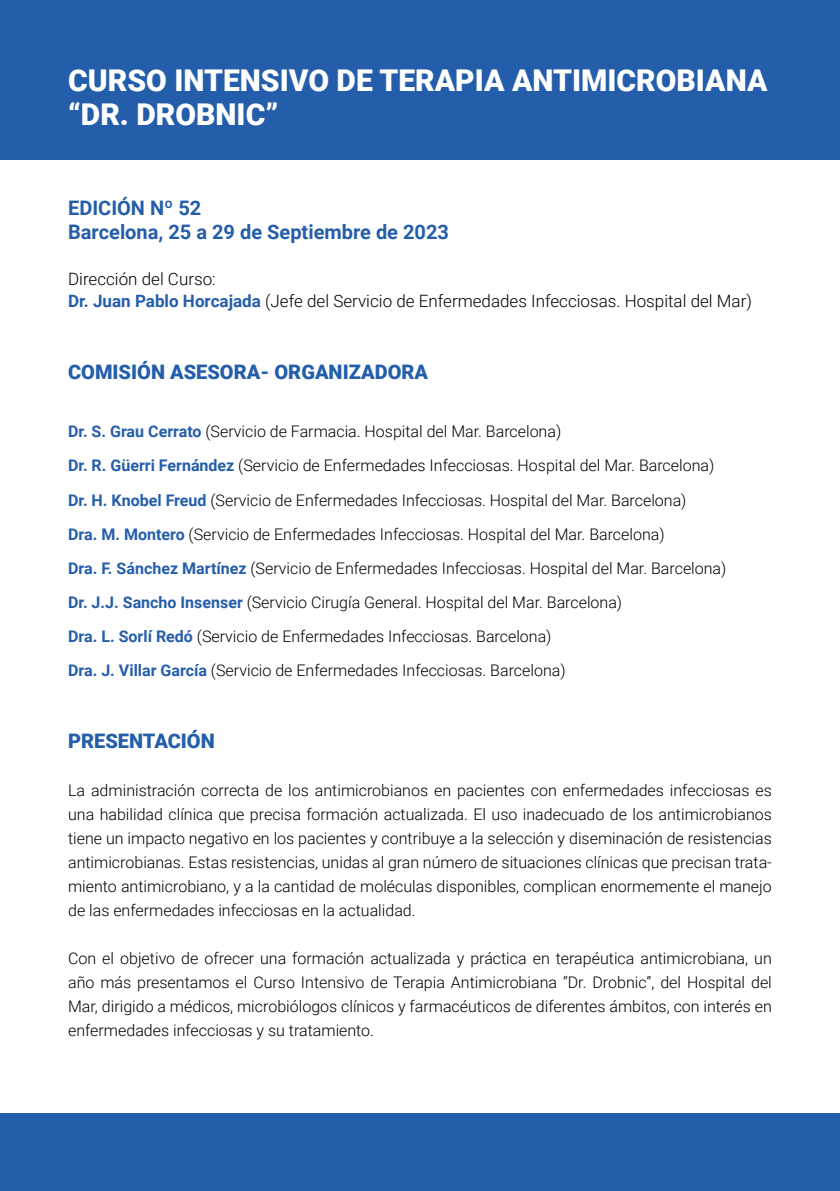
<style>
.page{position:relative;width:840px;height:1191px;background:#fff}
.page>*{position:absolute;margin:0;border:0;box-sizing:border-box;transform-origin:0 0}
.t1{font:900 30px/34px "Roboto";color:#fff}
.t2{font:700 20px/24px "Roboto";color:#245eaa}
.t3{font:900 20px "Roboto";color:#245eaa}
.t4{font:300 17px/22px "Roboto";color:#000}
.t5{font:300 16px/24px "Roboto";color:#000;text-align:justify}
.s1{font-weight:700;color:#245eaa}
</style>
<div class="page">
<div style="left:0;top:1113px;width:839px;height:78px;background:#245eaa"></div>
<div style="left:0;top:0;width:839px;height:160px;background:#245eaa"></div>
<h1 class="t1" style="left:68px;top:62px;width:700px">CURSO INTENSIVO DE TERAPIA ANTIMICROBIANA “DR. DROBNIC”</h1>
<p class="t2" style="left:68px;top:195px;width:382px">EDICIÓN Nº 52<br>Barcelona, 25 a 29 de Septiembre de 2023</p>
<p class="t4" style="left:68px;top:268px;width:685px">Dirección del Curso:<br><span class="s1">Dr. Juan Pablo Horcajada</span> (Jefe del Servicio de Enfermedades Infecciosas. Hospital del Mar)</p>
<p class="t3" style="left:68px;top:358px;width:361px">COMISIÓN ASESORA- ORGANIZADORA</p>
<p class="t5" style="left:68px;top:414px;width:659px;line-height:34px;text-align:left"><span class="s1">Dr. S. Grau Cerrato</span> (Servicio de Farmacia. Hospital del Mar. Barcelona)<br><span class="s1">Dr. R. Güerri Fernández</span> (Servicio de Enfermedades Infecciosas. Hospital del Mar. Barcelona)<br><span class="s1">Dr. H. Knobel Freud</span> (Servicio de Enfermedades Infecciosas. Hospital del Mar. Barcelona)<br><span class="s1">Dra. M. Montero</span> (Servicio de Enfermedades Infecciosas. Hospital del Mar. Barcelona)<br><span class="s1">Dra. F. Sánchez Martínez</span> (Servicio de Enfermedades Infecciosas. Hospital del Mar. Barcelona)<br><span class="s1">Dr. J.J. Sancho Insenser</span> (Servicio Cirugía General. Hospital del Mar. Barcelona)<br><span class="s1">Dra. L. Sorlí Redó</span> (Servicio de Enfermedades Infecciosas. Barcelona)<br><span class="s1">Dra. J. Villar García</span> (Servicio de Enfermedades Infecciosas. Barcelona)</p>
<p class="t3" style="left:68px;top:726px;width:148px">PRESENTACIÓN</p>
<p class="t5" style="left:68px;top:777px;width:704px">La administración correcta de los antimicrobianos en pacientes con enfermedades infecciosas es una habilidad clínica que precisa formación actualizada. El uso inadecuado de los antimicrobianos tiene un impacto negativo en los pacientes y contribuye a la selección y diseminación de resistencias antimicrobianas. Estas resistencias, unidas al gran número de situaciones clínicas que precisan trata&shy;miento antimicrobiano, y a la cantidad de moléculas disponibles, complican enormemente el manejo de las enfermedades infecciosas en la actualidad.</p>
<p class="t5" style="left:68px;top:945px;width:705px">Con el objetivo de ofrecer una formación actualizada y práctica en terapéutica antimicrobiana, un año más presentamos el Curso Intensivo de Terapia Antimicrobiana “Dr. Drobnic”, del Hospital del Mar, dirigido a médicos, microbiólogos clínicos y farmacéuticos de diferentes ámbitos, con interés en enfermedades infecciosas y su tratamiento.</p>
</div>
